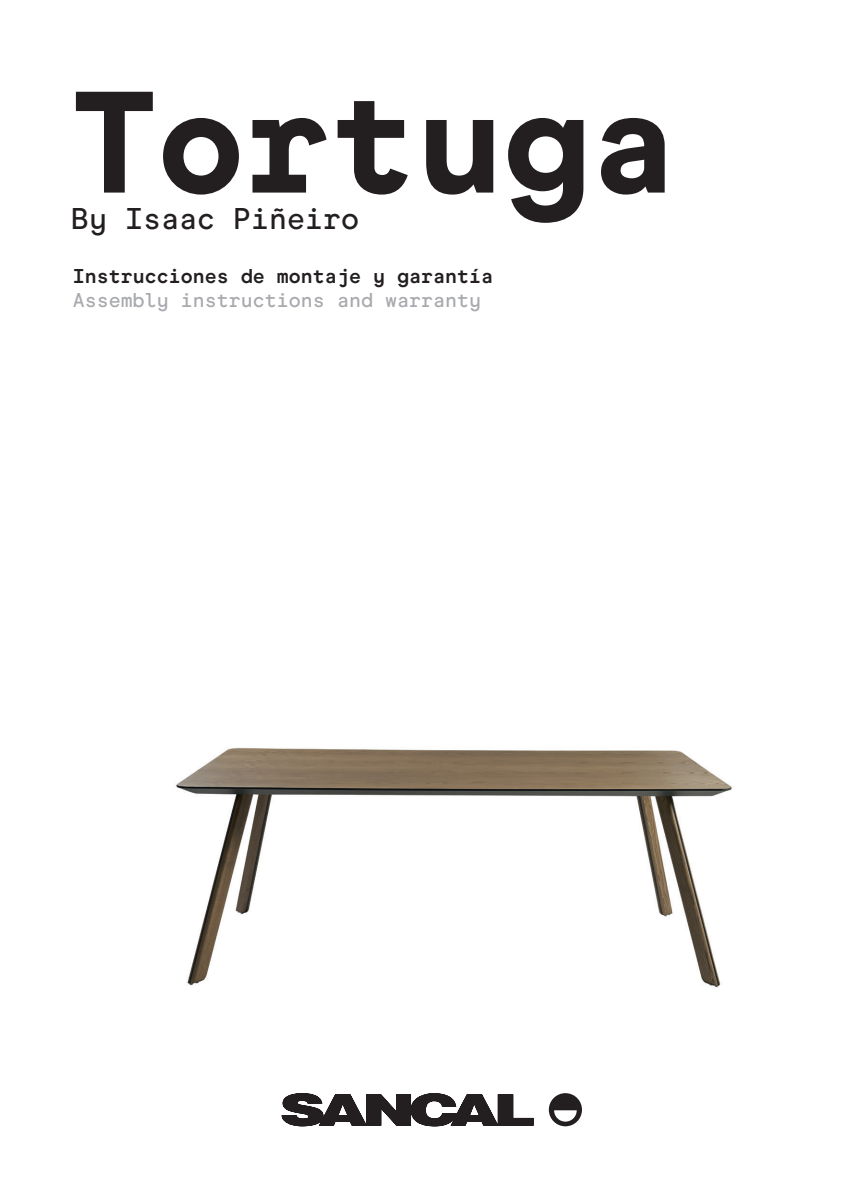
<style>
.page{position:relative;width:842px;height:1191px;background:#fff}
.page>*{position:absolute;margin:0;border:0;box-sizing:border-box;transform-origin:0 0}
.t1{font:800 144px "Modern Era Mono";color:#231f20}
.t2{font:500 30px "Modern Era Mono";color:#231f20}
.t3{font:700 20px "Modern Era Mono";color:#231f20}
.t4{font:500 20px "Modern Era Mono";color:#a8a9ad}
</style>
<div class="page">
<img style="left:176px;top:747px;width:556px;height:241px">
<svg style="left:549px;top:1093px;width:33px;height:33px"></svg>
<svg style="left:282px;top:1093px;width:252px;height:33px"></svg>
<h1 class="t1" style="left:71px;top:53px;width:606px">Tortuga</h1>
<h2 class="t2" style="left:71px;top:200px;width:289px">By Isaac Piñeiro</h2>
<p class="t3" style="left:73px;top:264px;width:422px">Instrucciones de montaje y garantía</p>
<p class="t4" style="left:73px;top:288px;width:410px">Assembly instructions and warranty</p>
</div>
